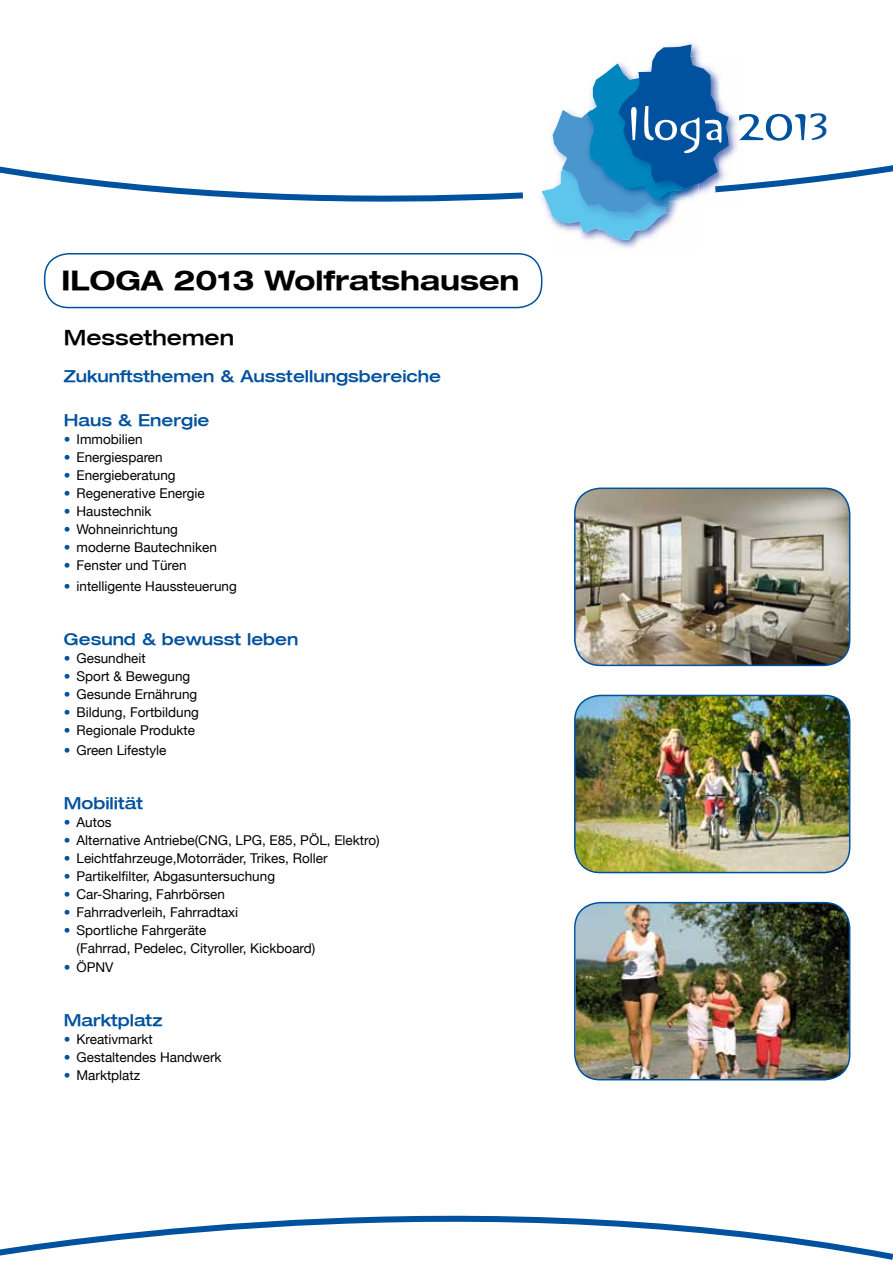
<style>
.page{position:relative;width:893px;height:1263px;background:#fff}
.page>*{position:absolute;margin:0;border:0;box-sizing:border-box;transform-origin:0 0}
.t1{font:37.2px "Orange Let Plain";color:#00519e}
.t2{font:700 expanded 27px "Helvetica Neue LT";color:#000}
.t3{font:500 expanded 21px "Helvetica Neue LT";color:#000}
.t4{font:500 expanded 16.5px "Helvetica Neue LT";color:#00519e}
.t5{font:13.5px/18px "Helvetica Neue LT";color:#000}
.s1{color:#00519e}
</style>
<div class="page">
<img style="left:608px;top:240px;width:33px;height:8px">
<svg style="left:0;top:1215px;width:893px;height:45px"></svg>
<svg style="left:541px;top:44px;width:352px;height:196px"></svg>
<svg style="left:0;top:166px;width:523px;height:36px"></svg>
<div style="left:44px;top:253px;width:498px;height:55px;border:2px solid #00519e;border-radius:24px"></div>
<img style="left:575px;top:488px;width:275px;height:177px">
<div style="left:574px;top:487px;width:276px;height:179px;border:2px solid #00519e;border-radius:26px"></div>
<img style="left:575px;top:903px;width:274px;height:177px">
<div style="left:574px;top:902px;width:276px;height:178px;border:2px solid #00519e;border-radius:26px"></div>
<img style="left:575px;top:695px;width:275px;height:177px">
<div style="left:574px;top:695px;width:276px;height:178px;border:2px solid #00519e;border-radius:26px"></div>
<h2 class="t2" style="left:62px;top:264px;width:460px">ILOGA 2013 Wolfratshausen</h2>
<h3 class="t3" style="left:64px;top:325px;width:172px">Messethemen</h3>
<p class="t4" style="left:64px;top:366px;width:379px">Zukunftsthemen &amp; Ausstellungsbereiche</p>
<p class="t4" style="left:64px;top:410px;width:147px">Haus &amp; Energie</p>
<p class="t5" style="left:64px;top:430px;width:80px"><span class="s1">•</span> Immobilien</p>
<p class="t5" style="left:64px;top:448px;width:100px"><span class="s1">•</span> Energiesparen</p>
<p class="t5" style="left:64px;top:466px;width:113px"><span class="s1">•</span> Energieberatung</p>
<p class="t5" style="left:64px;top:484px;width:142px"><span class="s1">•</span> Regenerative Energie</p>
<p class="t5" style="left:64px;top:502px;width:89px"><span class="s1">•</span> Haustechnik</p>
<p class="t5" style="left:64px;top:520px;width:116px"><span class="s1">•</span> Wohneinrichtung</p>
<p class="t5" style="left:64px;top:538px;width:155px"><span class="s1">•</span> moderne Bautechniken</p>
<p class="t5" style="left:64px;top:556px;width:124px"><span class="s1">•</span> Fenster und Türen</p>
<p class="t5" style="left:64px;top:577px;width:175px"><span class="s1">•</span> intelligente Haussteuerung</p>
<p class="t4" style="left:64px;top:629px;width:236px">Gesund &amp; bewusst leben</p>
<p class="t5" style="left:64px;top:649px;width:84px"><span class="s1">•</span> Gesundheit</p>
<p class="t5" style="left:64px;top:667px;width:128px"><span class="s1">•</span> Sport &amp; Bewegung</p>
<p class="t5" style="left:64px;top:685px;width:135px"><span class="s1">•</span> Gesunde Ernährung</p>
<p class="t5" style="left:64px;top:703px;width:137px"><span class="s1">•</span> Bildung, Fortbildung</p>
<p class="t5" style="left:64px;top:721px;width:133px"><span class="s1">•</span> Regionale Produkte</p>
<p class="t5" style="left:64px;top:741px;width:104px"><span class="s1">•</span> Green Lifestyle</p>
<p class="t4" style="left:64px;top:792px;width:81px">Mobilität</p>
<p class="t5" style="left:64px;top:813px;width:49px"><span class="s1">•</span> Autos</p>
<p class="t5" style="left:64px;top:831px;width:317px"><span class="s1">•</span> Alternative Antriebe(CNG, LPG, E85, PÖL, Elektro)</p>
<p class="t5" style="left:64px;top:849px;width:265px"><span class="s1">•</span> Leichtfahrzeuge,Motorräder, Trikes, Roller</p>
<p class="t5" style="left:64px;top:867px;width:213px"><span class="s1">•</span> Partikelfilter, Abgasuntersuchung</p>
<p class="t5" style="left:64px;top:885px;width:163px"><span class="s1">•</span> Car-Sharing, Fahrbörsen</p>
<p class="t5" style="left:64px;top:903px;width:176px"><span class="s1">•</span> Fahrradverleih, Fahrradtaxi</p>
<p class="t5" style="left:77px;top:921px;width:240px;text-indent:-13px"><span class="s1">•</span> Sportliche Fahrgeräte<br>(Fahrrad, Pedelec, Cityroller, Kickboard)</p>
<p class="t5" style="left:64px;top:958px;width:51px"><span class="s1">•</span> ÖPNV</p>
<p class="t4" style="left:64px;top:1010px;width:100px">Marktplatz</p>
<p class="t5" style="left:64px;top:1030px;width:91px"><span class="s1">•</span> Kreativmarkt</p>
<p class="t5" style="left:64px;top:1048px;width:159px"><span class="s1">•</span> Gestaltendes Handwerk</p>
<p class="t5" style="left:64px;top:1066px;width:78px"><span class="s1">•</span> Marktplatz</p>
<h1 class="t1" style="left:810px;top:100px;width:21px">3</h1>
</div>
